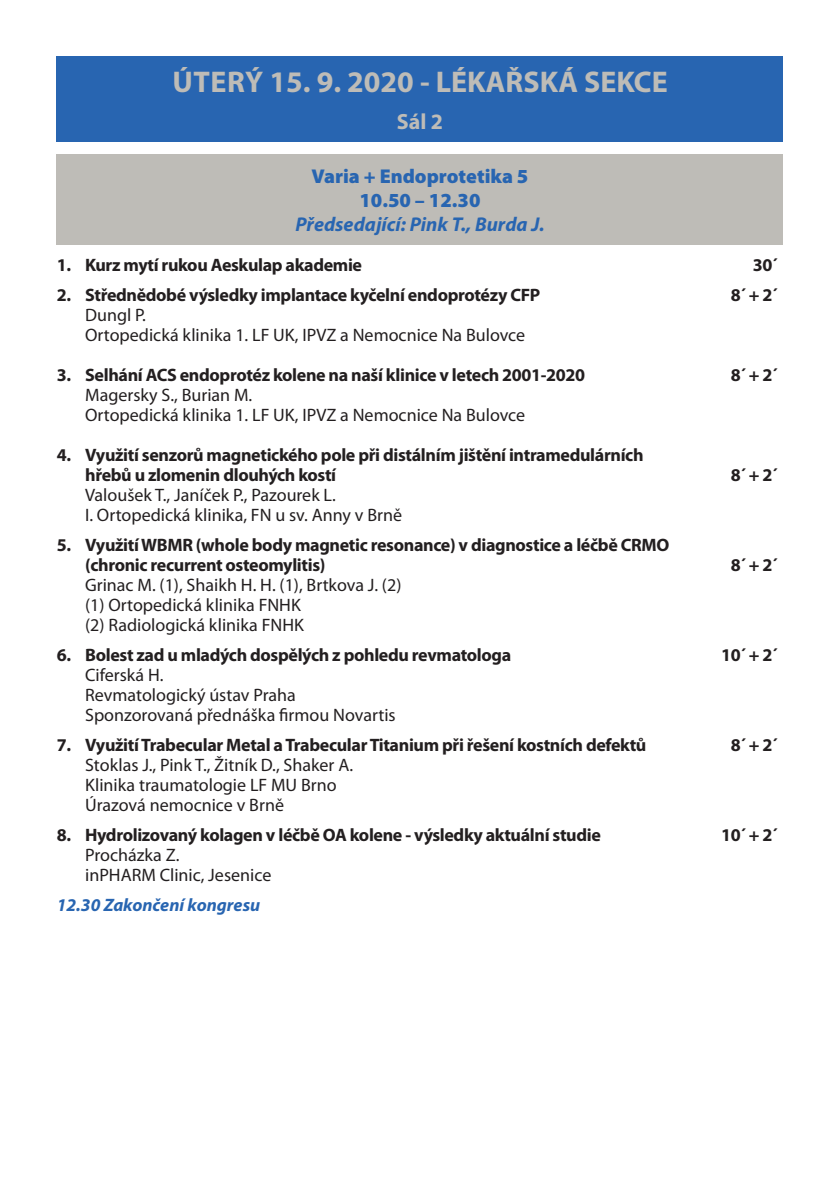
<style>
.page{position:relative;width:840px;height:1191px;background:#fff}
.page>*{position:absolute;margin:0;border:0;box-sizing:border-box;transform-origin:0 0}
.t1{font:700 30px "Myriad Pro";color:#bebcb7}
.t2{font:700 22px "Myriad Pro";color:#bebcb7}
.t3{font:900 20px/24px "Myriad Pro";color:#2865b1;text-align:center}
.t4{font:italic 700 20px "Myriad Pro";color:#2865b1}
.t5{font:700 18px/20px "Myriad Pro";letter-spacing:-.02em;color:#231f20}
.t6{font:18px/20px "Myriad Pro";color:#231f20}
.t7{font:italic 700 18px "Myriad Pro";color:#2865b1}
</style>
<div class="page">
<div style="left:57px;top:57px;width:725px;height:85px;background:#2865b1"></div>
<div style="left:57px;top:154px;width:725px;height:90px;background:#bebcb7"></div>
<h1 class="t1" style="left:172px;top:62px;width:496px">ÚTERÝ 15. 9. 2020 - LÉKAŘSKÁ SEKCE</h1>
<p class="t2" style="left:396px;top:108px;width:48px">Sál 2</p>
<p class="t3" style="left:311px;top:163px;width:218px">Varia + Endoprotetika 5<br>10.50 – 12.30</p>
<p class="t4" style="left:295px;top:211px;width:250px">Předsedající: Pink T., Burda J.</p>
<p class="t5" style="left:57px;top:254px;width:307px">1. Kurz mytí rukou Aeskulap akademie</p>
<p class="t5" style="left:752px;top:254px;width:26px">30´</p>
<p class="t5" style="left:57px;top:284px;width:485px">2. Střednědobé výsledky implantace kyčelní endoprotézy CFP</p>
<p class="t5" style="left:730px;top:284px;width:48px">8´ + 2´</p>
<p class="t6" style="left:85px;top:304px;width:441px">Dungl P.<br>Ortopedická klinika 1. LF UK, IPVZ a Nemocnice Na Bulovce</p>
<p class="t5" style="left:57px;top:364px;width:529px">3. Selhání ACS endoprotéz kolene na naší klinice v letech 2001-2020</p>
<p class="t5" style="left:730px;top:364px;width:48px">8´ + 2´</p>
<p class="t6" style="left:85px;top:384px;width:441px">Magersky S., Burian M.<br>Ortopedická klinika 1. LF UK, IPVZ a Nemocnice Na Bulovce</p>
<p class="t5" style="left:85px;top:444px;width:559px;text-indent:-28px">4. Využití senzorů magnetického pole při distálním jištění intramedulárních hřebů u zlomenin dlouhých kostí</p>
<p class="t5" style="left:730px;top:464px;width:48px">8´ + 2´</p>
<p class="t6" style="left:85px;top:484px;width:318px">Valoušek T., Janíček P., Pazourek L.<br>I. Ortopedická klinika, FN u sv. Anny v Brně</p>
<p class="t5" style="left:85px;top:534px;width:585px;text-indent:-28px">5. Využití WBMR (whole body magnetic resonance) v diagnostice a léčbě CRMO (chronic recurrent osteomylitis)</p>
<p class="t5" style="left:730px;top:554px;width:48px">8´ + 2´</p>
<p class="t6" style="left:85px;top:574px;width:317px">Grinac M. (1), Shaikh H. H. (1), Brtkova J. (2) (1) Ortopedická klinika FNHK<br>(2) Radiologická klinika FNHK</p>
<p class="t5" style="left:57px;top:644px;width:455px">6. Bolest zad u mladých dospělých z pohledu revmatologa</p>
<p class="t5" style="left:720px;top:644px;width:58px">10´ + 2´</p>
<p class="t6" style="left:85px;top:664px;width:312px">Ciferská H.<br>Revmatologický ústav Praha<br>Sponzorovaná přednáška firmou Novartis</p>
<p class="t5" style="left:57px;top:734px;width:591px">7. Využití Trabecular Metal a Trabecular Titanium při řešení kostních defektů</p>
<p class="t5" style="left:730px;top:734px;width:48px">8´ + 2´</p>
<p class="t6" style="left:85px;top:754px;width:269px">Stoklas J., Pink T., Žitník D., Shaker A.<br>Klinika traumatologie LF MU Brno<br>Úrazová nemocnice v Brně</p>
<p class="t5" style="left:57px;top:824px;width:545px">8. Hydrolizovaný kolagen v léčbě OA kolene - výsledky aktuální studie</p>
<p class="t5" style="left:720px;top:824px;width:58px">10´ + 2´</p>
<p class="t6" style="left:85px;top:844px;width:188px">Procházka Z.<br>inPHARM Clinic, Jesenice</p>
<p class="t7" style="left:57px;top:893px;width:205px">12.30 Zakončení kongresu</p>
</div>
